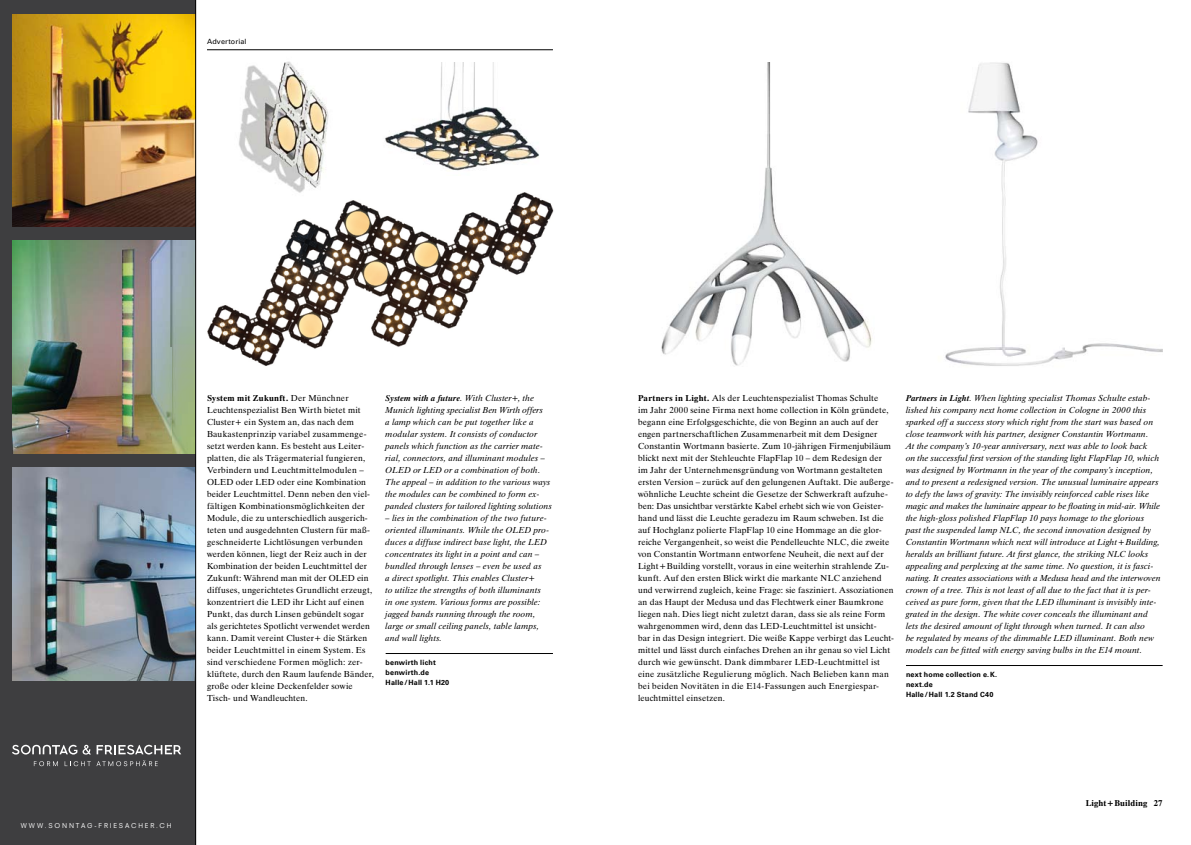
<style>
.page{position:relative;width:1191px;height:845px;background:#fff}
.page>*{position:absolute;margin:0;border:0;box-sizing:border-box;transform-origin:0 0}
.t1{font:8.7px/12px "Dutch 801 BT";letter-spacing:.015em;color:#000}
.t2{font:italic 8.7px/12px "Dutch 801 BT";letter-spacing:.025em;color:#000}
.t3{font:700 8.7px "Dutch 801 BT";letter-spacing:.01em;color:#000}
.t4{font:700 7.2px/10px "Univers";letter-spacing:.025em;color:#000}
.t5{font:7.2px "Univers";letter-spacing:.02em;color:#000}
.t6{font:6.5px "Neuzeit SLT Std";letter-spacing:.285em;color:#fff}
.s1{font-weight:700}
</style>
<div class="page">
<div style="left:0;top:0;width:196px;height:845px;background:#3e3e40"></div>
<img style="left:12px;top:14px;width:183px;height:213px">
<img style="left:12px;top:241px;width:183px;height:213px">
<img style="left:12px;top:468px;width:183px;height:212px">
<svg style="left:83px;top:745px;width:8px;height:9px"></svg>
<svg style="left:12px;top:745px;width:65px;height:9px"></svg>
<svg style="left:97px;top:745px;width:84px;height:9px"></svg>
<svg style="left:34px;top:761px;width:24px;height:5px"></svg>
<svg style="left:65px;top:760px;width:93px;height:6px"></svg>
<img style="left:207px;top:192px;width:347px;height:174px">
<img style="left:385px;top:62px;width:154px;height:109px">
<hr style="left:386px;top:653px;width:167px;height:1px;background:#000">
<img style="left:212px;top:61px;width:126px;height:139px">
<hr style="left:195px;top:0;width:1px;height:845px;background:#000">
<hr style="left:207px;top:49px;width:346px;height:1px;background:#000">
<img style="left:945px;top:62px;width:217px;height:304px">
<hr style="left:906px;top:665px;width:256px;height:1px;background:#000">
<img style="left:661px;top:62px;width:211px;height:304px">
<p class="t5" style="left:207px;top:38px;width:41px">Advertorial</p>
<p class="t1" style="left:207px;top:392px;width:169px"><span class="s1">System mit Zukunft.</span> Der Münchner Leuchtenspezialist Ben Wirth bietet mit Cluster+ ein System an, das nach dem Baukastenprinzip variabel zusammenge&shy;setzt werden kann. Es besteht aus Leiter&shy;platten, die als Trägermaterial fungieren, Verbindern und Leuchtmittelmodulen – OLED oder LED oder eine Kombination beider Leuchtmittel. Denn neben den viel&shy;fältigen Kombinationsmöglichkeiten der Module, die zu unterschiedlich ausgerich&shy;teten und ausgedehnten Clustern für maß&shy;geschneiderte Lichtlösungen verbunden werden können, liegt der Reiz auch in der Kombination der beiden Leuchtmittel der Zukunft: Während man mit der OLED ein diffuses, ungerichtetes Grundlicht erzeugt, konzentriert die LED ihr Licht auf einen Punkt, das durch Linsen gebündelt sogar als gerichtetes Spotlicht verwendet werden kann. Damit vereint Cluster+ die Stärken beider Leuchtmittel in einem System. Es sind verschiedene Formen möglich: zer&shy;klüftete, durch den Raum laufende Bänder, große oder kleine Deckenfelder sowie Tisch- und Wandleuchten.</p>
<p class="t2" style="left:386px;top:392px;width:168px"><span class="s1">System with a future</span>. With Cluster+, the Munich lighting specialist Ben Wirth offers<br>a lamp which can be put together like a modular system. It consists of conductor panels which function as the carrier mate&shy;rial, connectors, and illuminant modules – OLED or LED or a combination of both.<br>The appeal – in addition to the various ways the modules can be combined to form ex&shy;panded clusters for tailored lighting solutions</p>
<p class="t2" style="left:386px;top:512px;width:165px">– lies in the combination of the two future&shy;oriented illuminants. While the OLED pro&shy;duces a diffuse indirect base light, the LED concentrates its light in a point and can – bundled through lenses – even be used as<br>a direct spotlight. This enables Cluster+<br>to utilize the strengths of both illuminants in one system. Various forms are possible: jagged bands running through the room, large or small ceiling panels, table lamps, and wall lights.</p>
<p class="t4" style="left:386px;top:658px;width:65px">benwirth licht benwirth.de<br>Halle/Hall 1.1 H20</p>
<p class="t6" style="left:21px;top:821px;width:152px">WWW.SONNTAG-FRIESACHER.CH</p>
<p class="t1" style="left:638px;top:392px;width:258px"><span class="s1">Partners in Light.</span> Als der Leuchtenspezialist Thomas Schulte<br>im Jahr 2000 seine Firma next home collection in Köln gründete, begann eine Erfolgsgeschichte, die von Beginn an auch auf der engen partnerschaftlichen Zusammenarbeit mit dem Designer Constantin Wortmann basierte. Zum 10-jährigen Firmenjubiläum blickt next mit der Stehleuchte FlapFlap 10 – dem Redesign der<br>im Jahr der Unternehmensgründung von Wortmann gestalteten ersten Version – zurück auf den gelungenen Auftakt. Die außerge&shy;wöhnliche Leuchte scheint die Gesetze der Schwerkraft aufzuhe&shy;ben: Das unsichtbar verstärkte Kabel erhebt sich wie von Geister&shy;hand und lässt die Leuchte geradezu im Raum schweben. Ist die auf Hochglanz polierte FlapFlap 10 eine Hommage an die glor&shy;reiche Vergangenheit, so weist die Pendelleuchte NLC, die zweite von Constantin Wortmann entworfene Neuheit, die next auf der Light+Building vorstellt, voraus in eine weiterhin strahlende Zu&shy;kunft. Auf den ersten Blick wirkt die markante NLC anziehend und verwirrend zugleich, keine Frage: sie fasziniert. Assoziationen an das Haupt der Medusa und das Flechtwerk einer Baumkrone liegen nah. Dies liegt nicht zuletzt daran, dass sie als reine Form wahrgenommen wird, denn das LED-Leuchtmittel ist unsicht-<br>bar in das Design integriert. Die weiße Kappe verbirgt das Leucht&shy;mittel und lässt durch einfaches Drehen an ihr genau so viel Licht durch wie gewünscht. Dank dimmbarer LED-Leuchtmittel ist eine zusätzliche Regulierung möglich. Nach Belieben kann man bei beiden Novitäten in die E14-Fassungen auch Energiespar&shy;leuchtmittel einsetzen.</p>
<p class="t2" style="left:906px;top:392px;width:256px"><span class="s1">Partners in Light</span>. When lighting specialist Thomas Schulte estab&shy;lished his company next home collection in Cologne in 2000 this sparked off a success story which right from the start was based on close teamwork with his partner, designer Constantin Wortmann.<br>At the company’s 10-year anniversary, next was able to look back<br>on the successful first version of the standing light FlapFlap 10, which was designed by Wortmann in the year of the company’s inception, and to present a redesigned version. The unusual luminaire appears to defy the laws of gravity: The invisibly reinforced cable rises like magic and makes the luminaire appear to be floating in mid-air. While the high-gloss polished FlapFlap 10 pays homage to the glorious past the suspended lamp NLC, the second innovation designed by Constantin Wortmann which next will introduce at Light+Building, heralds an brilliant future. At first glance, the striking NLC looks appealing and perplexing at the same time. No question, it is fasci&shy;nating. It creates associations with a Medusa head and the interwoven crown of a tree. This is not least of all due to the fact that it is per&shy;ceived as pure form, given that the LED illuminant is invisibly inte&shy;grated in the design. The white cover conceals the illuminant and lets the desired amount of light through when turned. It can also<br>be regulated by means of the dimmable LED illuminant. Both new models can be fitted with energy saving bulbs in the E14 mount.</p>
<p class="t4" style="left:906px;top:670px;width:93px">next home collection e.K. next.de<br>Halle/Hall 1.2 Stand C40</p>
<p class="t3" style="left:1085px;top:798px;width:78px">Light+Building 27</p>
</div>
